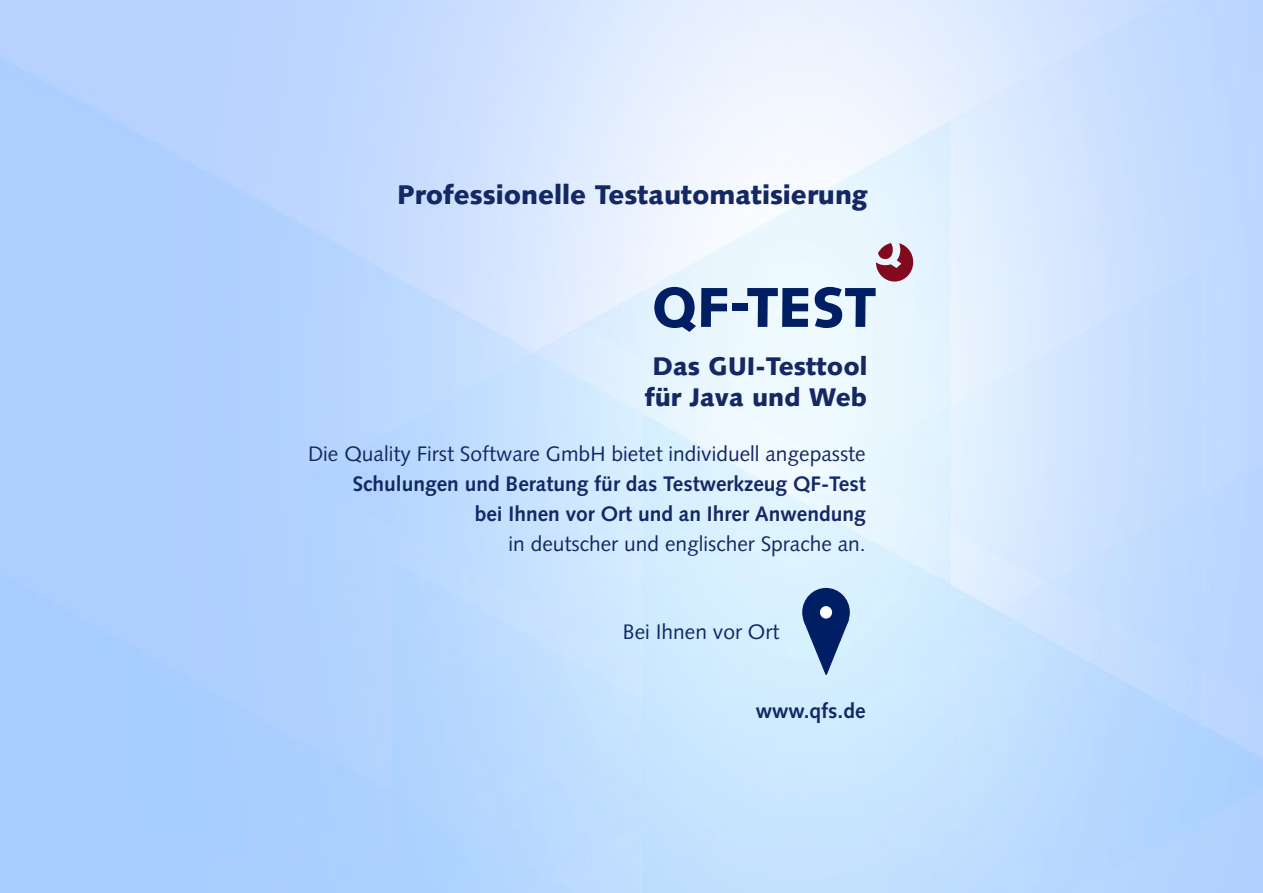
<style>
.page{position:relative;width:1263px;height:893px;background:#fff}
.page>*{position:absolute;margin:0;border:0;box-sizing:border-box;transform-origin:0 0}
.t1{font:900 27px "Syntax LT Std";color:#142864}
.t2{font:900 25.5px/30.6px "Syntax LT Std";color:#142864;text-align:center}
.t3{font:21px "Syntax LT Std";color:#142864}
.t4{font:700 21px/30px "Syntax LT Std";color:#142864;text-align:right}
</style>
<div class="page">
<img style="left:0;top:0;width:1263px;height:893px">
<svg style="left:654px;top:287px;width:73px;height:45px;background:#758bb2"></svg>
<div style="left:732px;top:304px;width:15px;height:7px;background:#001e64"></div>
<svg style="left:747px;top:288px;width:61px;height:39px;background:#6a80a9"></svg>
<svg style="left:815px;top:243px;width:98px;height:85px;background:#bdbfd1"></svg>
<div style="left:805px;top:591px;width:42px;height:43px;background:#001e64;border-radius:50%"></div>
<div style="left:802px;top:588px;width:48px;height:49px;border:6px solid #001e64;border-radius:50%"></div>
<svg style="left:803px;top:614px;width:46px;height:64px"></svg>
<div style="left:820px;top:607px;width:12px;height:11px;background:#fff;border-radius:50%"></div>
<div style="left:820px;top:606px;width:12px;height:12px;border:1px solid #fff;border-radius:50%"></div>
<p class="t1" style="left:397px;top:178px;width:472px">Professionelle Testautomatisierung</p>
<p class="t2" style="left:645px;top:351px;width:224px">Das GUI-Testtool für Java und Web</p>
<p class="t3" style="left:308px;top:441px;width:559px">Die Quality First Software GmbH bietet individuell angepasste</p>
<p class="t4" style="left:353px;top:469px;width:514px">Schulungen und Beratung für das Testwerkzeug QF-Test bei Ihnen vor Ort und an Ihrer Anwendung</p>
<p class="t3" style="left:509px;top:531px;width:359px">in deutscher und englischer Sprache an.</p>
<p class="t3" style="left:623px;top:619px;width:158px">Bei Ihnen vor Ort</p>
<p class="t4" style="left:756px;top:696px;width:111px">www.qfs.de</p>
</div>
